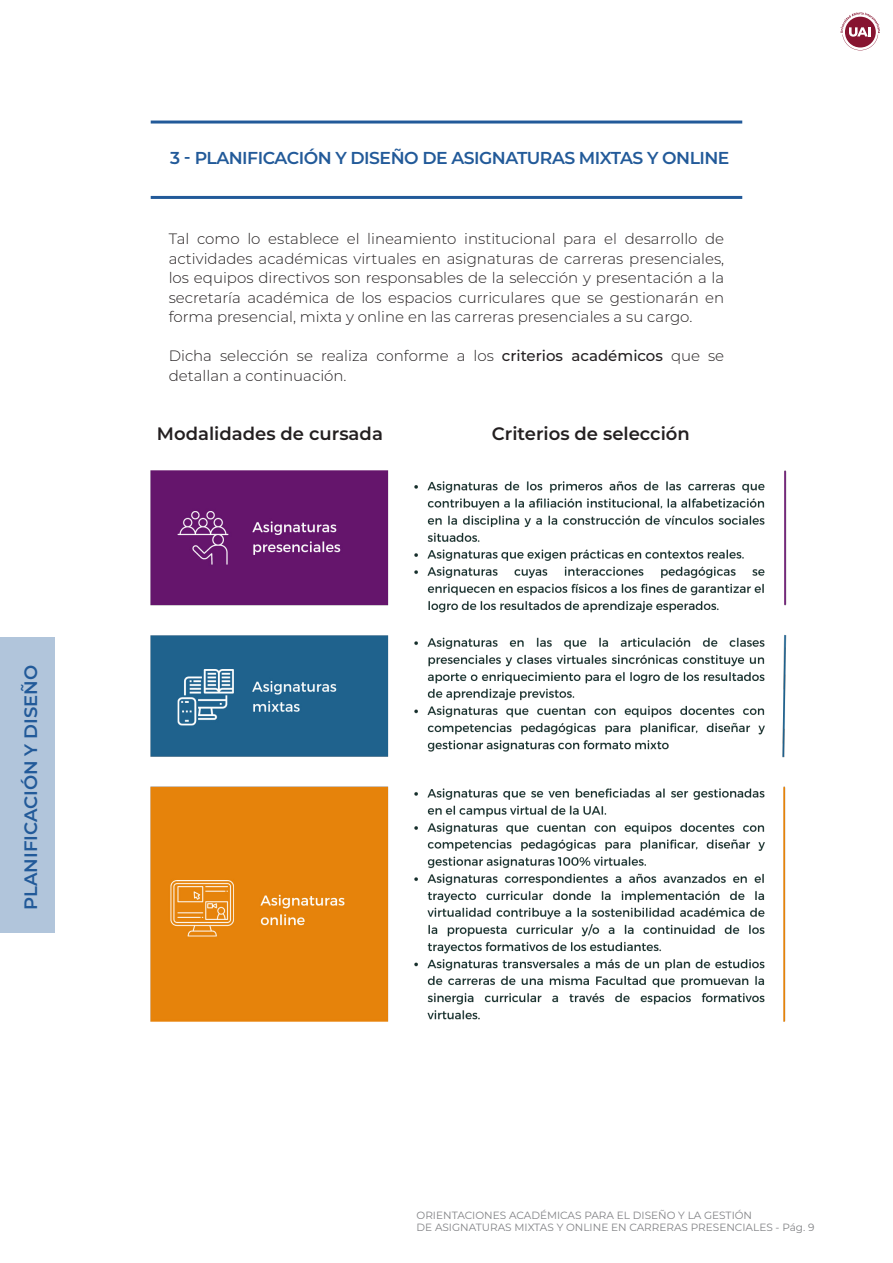
<style>
.page{position:relative;width:893px;height:1263px;background:#fff}
.page>*{position:absolute;margin:0;border:0;box-sizing:border-box;transform-origin:0 0}
.t1{font:600 18px "Montserrat";color:#231f20}
.t2{font:600 18px "Montserrat";color:#225a99}
.t3{font:600 17.25px "Montserrat";letter-spacing:-.03em;color:#225a99}
.t4{font:300 15px/19.5px "Montserrat";color:#231f20;text-align:justify}
.t5{font:10.5px/12px "Montserrat";color:#818285}
.s1{font-weight:500}
</style>
<div class="page">
<svg style="left:840px;top:12px;width:40px;height:38px"></svg>
<div style="left:1px;top:637px;width:54px;height:296px;background:#b1c5db"></div>
<hr style="left:151px;top:121px;width:591px;height:3px;background:#225a99">
<hr style="left:151px;top:196px;width:591px;height:3px;background:#225a99">
<img style="left:150px;top:470px;width:637px;height:552px">
<p class="t2" style="left:18px;top:910px;width:247px;rotate:-90deg">PLANIFICACIÓN Y DISEÑO</p>
<p class="t3" style="left:170px;top:146px;width:561px">3 - PLANIFICACIÓN Y DISEÑO DE ASIGNATURAS MIXTAS Y ONLINE</p>
<p class="t4" style="left:169px;top:228px;width:557px">Tal como lo establece el lineamiento institucional para el desarrollo de actividades académicas virtuales en asignaturas de carreras presenciales, los equipos directivos son responsables de la selección y presentación a la secretaría académica de los espacios curriculares que se gestionarán en forma presencial, mixta y online en las carreras presenciales a su cargo.</p>
<p class="t4" style="left:169px;top:345px;width:557px">Dicha selección se realiza conforme a los <span class="s1">criterios académicos</span> que se detallan a continuación.</p>
<p class="t1" style="left:157px;top:420px;width:228px">Modalidades de cursada</p>
<p class="t1" style="left:492px;top:420px;width:200px">Criterios de selección</p>
<p class="t5" style="left:417px;top:1209px;width:399px">ORIENTACIONES ACADÉMICAS PARA EL DISEÑO Y LA GESTIÓN<br>DE ASIGNATURAS MIXTAS Y ONLINE EN CARRERAS PRESENCIALES - Pág. 9</p>
</div>
